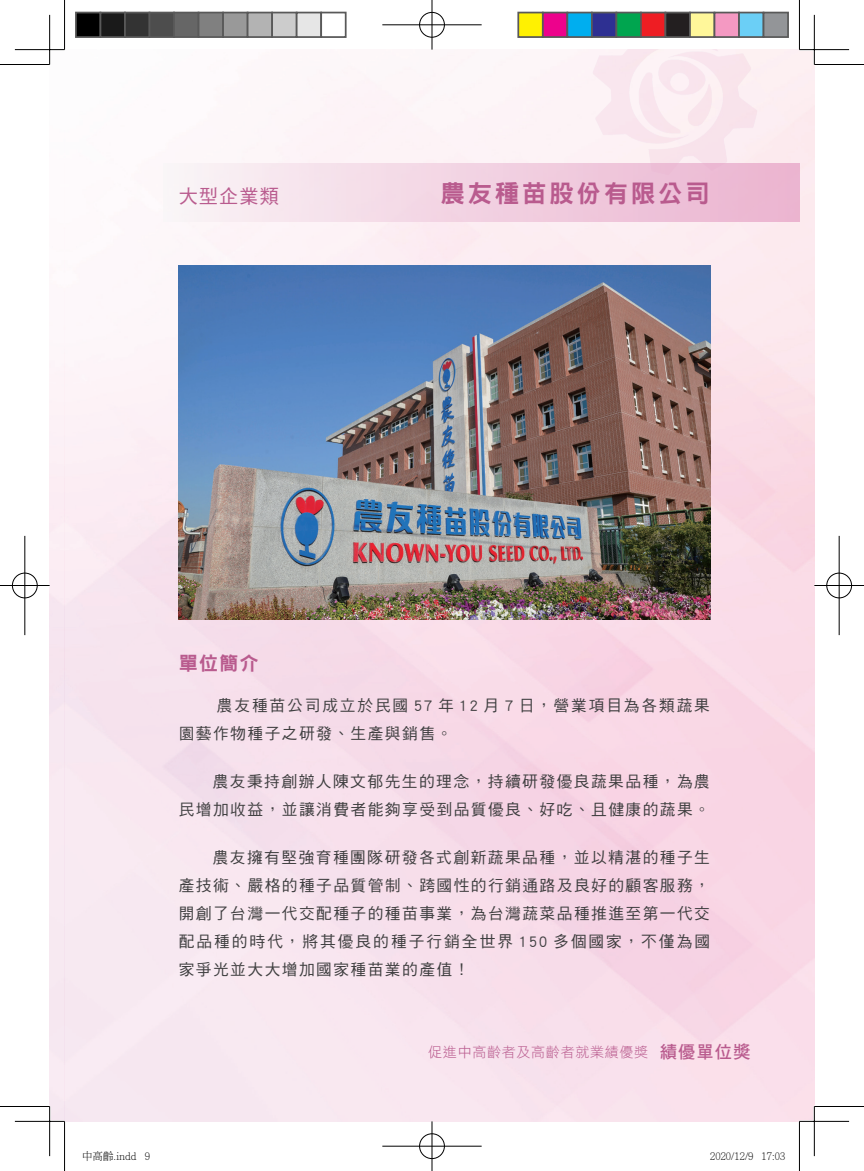
<style>
.page{position:relative;width:864px;height:1171px;background:#fff}
.page>*{position:absolute;margin:0;border:0;box-sizing:border-box;transform-origin:0 0}
.t1{font:24.5px "DF Hei Std W9";letter-spacing:.11em;color:#b95b8e}
.t2{font:19.25px "DF Hei Std W5";letter-spacing:.05em;color:#b95b8e}
.t3{font:19.25px "DF Hei Std W9";color:#b95b8e}
.t4{font:15.75px/28px "DF Hei Std W5";letter-spacing:.09em;color:#3e3e3f;text-align:right}
.t5{font:15.75px/28px "DF Hei Std W5";letter-spacing:.115em;color:#3e3e3f}
.t6{font:14px "DF Hei Std W3";letter-spacing:.05em;color:#b95b8e}
.t7{font:300 10.5px "Adobe Ming Std";color:#000}
.s1{font-family:"DF Hei Std W7";font-size:17.5px}
</style>
<div class="page">
<img style="left:50px;top:50px;width:764px;height:1071px">
<img style="left:592px;top:50px;width:165px;height:114px">
<div style="left:164px;top:164px;width:635px;height:57px;background:linear-gradient(to right,#f9f3f5,#ebb3cf)"></div>
<img style="left:179px;top:265px;width:530px;height:354px">
<hr style="left:15px;top:48px;width:49px;height:3px;background:#fff">
<hr style="left:799px;top:48px;width:49px;height:3px;background:#fff">
<hr style="left:15px;top:1120px;width:49px;height:2px;background:#fff">
<hr style="left:799px;top:1120px;width:49px;height:2px;background:#fff">
<hr style="left:48px;top:15px;width:3px;height:49px;background:#fff">
<hr style="left:48px;top:1106px;width:3px;height:50px;background:#fff">
<hr style="left:812px;top:15px;width:3px;height:49px;background:#fff">
<hr style="left:812px;top:1106px;width:3px;height:50px;background:#fff">
<hr style="left:0;top:64px;width:50px;height:1px;background:#000">
<hr style="left:814px;top:64px;width:49px;height:1px;background:#000">
<hr style="left:0;top:1106px;width:50px;height:1px;background:#000">
<hr style="left:814px;top:1106px;width:49px;height:1px;background:#000">
<hr style="left:64px;top:0;width:1px;height:50px;background:#000">
<hr style="left:64px;top:1121px;width:1px;height:50px;background:#000">
<hr style="left:798px;top:0;width:1px;height:50px;background:#000">
<hr style="left:798px;top:1121px;width:1px;height:50px;background:#000">
<hr style="left:15px;top:49px;width:49px;height:1px;background:#000">
<hr style="left:799px;top:49px;width:49px;height:1px;background:#000">
<hr style="left:15px;top:1121px;width:49px;height:1px;background:#000">
<hr style="left:799px;top:1121px;width:49px;height:1px;background:#000">
<hr style="left:49px;top:15px;width:1px;height:49px;background:#000">
<hr style="left:49px;top:1106px;width:1px;height:50px;background:#000">
<hr style="left:813px;top:15px;width:1px;height:49px;background:#000">
<hr style="left:813px;top:1106px;width:1px;height:50px;background:#000">
<div style="left:418px;top:11px;width:27px;height:27px;border:2px solid #fff;border-radius:50%"></div>
<hr style="left:382px;top:24px;width:99px;height:2px;background:#fff">
<hr style="left:430px;top:0;width:3px;height:50px;background:#fff">
<div style="left:419px;top:12px;width:25px;height:25px;border:1px solid #000;border-radius:50%"></div>
<hr style="left:382px;top:25px;width:99px;height:1px;background:#000">
<hr style="left:431px;top:0;width:1px;height:50px;background:#000">
<div style="left:418px;top:1132px;width:27px;height:28px;border:2px solid #fff;border-radius:50%"></div>
<hr style="left:382px;top:1145px;width:99px;height:2px;background:#fff">
<hr style="left:430px;top:1121px;width:3px;height:50px;background:#fff">
<div style="left:419px;top:1133px;width:25px;height:26px;border:1px solid #000;border-radius:50%"></div>
<hr style="left:382px;top:1146px;width:99px;height:1px;background:#000">
<hr style="left:431px;top:1121px;width:1px;height:50px;background:#000">
<div style="left:11px;top:572px;width:27px;height:27px;border:2px solid #fff;border-radius:50%"></div>
<hr style="left:0;top:584px;width:50px;height:3px;background:#fff">
<hr style="left:24px;top:536px;width:2px;height:99px;background:#fff">
<div style="left:12px;top:573px;width:25px;height:25px;border:1px solid #000;border-radius:50%"></div>
<hr style="left:0;top:585px;width:50px;height:1px;background:#000">
<hr style="left:25px;top:536px;width:1px;height:99px;background:#000">
<div style="left:825px;top:572px;width:27px;height:27px;border:2px solid #fff;border-radius:50%"></div>
<hr style="left:814px;top:584px;width:49px;height:3px;background:#fff">
<hr style="left:837px;top:536px;width:3px;height:99px;background:#fff">
<div style="left:826px;top:573px;width:25px;height:25px;border:1px solid #000;border-radius:50%"></div>
<hr style="left:814px;top:585px;width:49px;height:1px;background:#000">
<hr style="left:838px;top:536px;width:1px;height:99px;background:#000">
<div style="left:76px;top:13px;width:24px;height:24px;background:#000"></div>
<div style="left:75px;top:12px;width:26px;height:26px;border:2px solid #595959"></div>
<div style="left:100px;top:13px;width:25px;height:24px;background:#1a1a1a"></div>
<div style="left:99px;top:12px;width:27px;height:26px;border:2px solid #595959"></div>
<div style="left:125px;top:13px;width:24px;height:24px;background:#333"></div>
<div style="left:124px;top:12px;width:26px;height:26px;border:2px solid #595959"></div>
<div style="left:149px;top:13px;width:25px;height:24px;background:#4d4d4d"></div>
<div style="left:148px;top:12px;width:27px;height:26px;border:2px solid #595959"></div>
<div style="left:174px;top:13px;width:24px;height:24px;background:#666"></div>
<div style="left:173px;top:12px;width:26px;height:26px;border:2px solid #595959"></div>
<div style="left:198px;top:13px;width:25px;height:24px;background:#808080"></div>
<div style="left:197px;top:12px;width:27px;height:26px;border:2px solid #595959"></div>
<div style="left:223px;top:13px;width:24px;height:24px;background:#999"></div>
<div style="left:222px;top:12px;width:26px;height:26px;border:2px solid #595959"></div>
<div style="left:247px;top:13px;width:25px;height:24px;background:#b3b3b3"></div>
<div style="left:246px;top:12px;width:27px;height:26px;border:2px solid #595959"></div>
<div style="left:272px;top:13px;width:24px;height:24px;background:#ccc"></div>
<div style="left:271px;top:12px;width:26px;height:26px;border:2px solid #595959"></div>
<div style="left:296px;top:13px;width:25px;height:24px;background:#e6e6e6"></div>
<div style="left:295px;top:12px;width:27px;height:26px;border:2px solid #595959"></div>
<div style="left:320px;top:12px;width:26px;height:26px;border:2px solid #595959"></div>
<div style="left:518px;top:13px;width:24px;height:24px;background:#fff101"></div>
<div style="left:517px;top:12px;width:26px;height:26px;border:2px solid #595959"></div>
<div style="left:542px;top:13px;width:25px;height:24px;background:#ed028c"></div>
<div style="left:541px;top:12px;width:27px;height:26px;border:2px solid #595959"></div>
<div style="left:567px;top:13px;width:24px;height:24px;background:#00aeef"></div>
<div style="left:566px;top:12px;width:26px;height:26px;border:2px solid #595959"></div>
<div style="left:591px;top:13px;width:25px;height:24px;background:#2e3092"></div>
<div style="left:590px;top:12px;width:27px;height:26px;border:2px solid #595959"></div>
<div style="left:616px;top:13px;width:24px;height:24px;background:#00a54f"></div>
<div style="left:615px;top:12px;width:26px;height:26px;border:2px solid #595959"></div>
<div style="left:640px;top:13px;width:25px;height:24px;background:#ee1d23"></div>
<div style="left:639px;top:12px;width:27px;height:26px;border:2px solid #595959"></div>
<div style="left:665px;top:13px;width:24px;height:24px;background:#231f20"></div>
<div style="left:664px;top:12px;width:26px;height:26px;border:2px solid #595959"></div>
<div style="left:689px;top:13px;width:25px;height:24px;background:#fff79a"></div>
<div style="left:688px;top:12px;width:27px;height:26px;border:2px solid #595959"></div>
<div style="left:714px;top:13px;width:24px;height:24px;background:#f499c2"></div>
<div style="left:713px;top:12px;width:26px;height:26px;border:2px solid #595959"></div>
<div style="left:738px;top:13px;width:25px;height:24px;background:#6bcff6"></div>
<div style="left:737px;top:12px;width:27px;height:26px;border:2px solid #595959"></div>
<div style="left:763px;top:13px;width:24px;height:24px;background:#939598"></div>
<div style="left:762px;top:12px;width:26px;height:26px;border:2px solid #595959"></div>
<p class="t2" style="left:179px;top:185px;width:102px">大型企業類</p>
<h1 class="t1" style="left:440px;top:180px;width:271px">農友種苗股份有限公司</h1>
<p class="t3" style="left:179px;top:652px;width:81px">單位簡介</p>
<p class="t5" style="left:179px;top:691px;width:532px;text-indent:38px">農友種苗公司成立於民國 57 年 12 月 7 日，營業項目為各類蔬果園藝作物種子之研發、生產與銷售。</p>
<p class="t4" style="left:179px;top:767px;width:532px">農友秉持創辦人陳文郁先生的理念，持續研發優良蔬果品種，為農<br>民增加收益，並讓消費者能夠享受到品質優良、好吃、且健康的蔬果。</p>
<p class="t4" style="left:179px;top:843px;width:532px;text-align:justify;text-indent:34px">農友擁有堅強育種團隊研發各式創新蔬果品種，並以精湛的種子生產技術、嚴格的種子品質管制、跨國性的行銷通路及良好的顧客服務，開創了台灣一代交配種子的種苗事業，為台灣蔬菜品種推進至第一代交配品種的時代，將其優良的種子行銷全世界 150 多個國家，不僅為國家爭光並大大增加國家種苗業的產值！</p>
<p class="t6" style="left:428px;top:1044px;width:324px">促進中高齡者及高齡者就業績優獎 <span class="s1">績優單位獎</span></p>
<p class="t7" style="left:82px;top:1151px;width:69px">中高齡.indd 9</p>
<p class="t7" style="left:709px;top:1151px;width:77px">2020/12/9 17:03</p>
</div>
